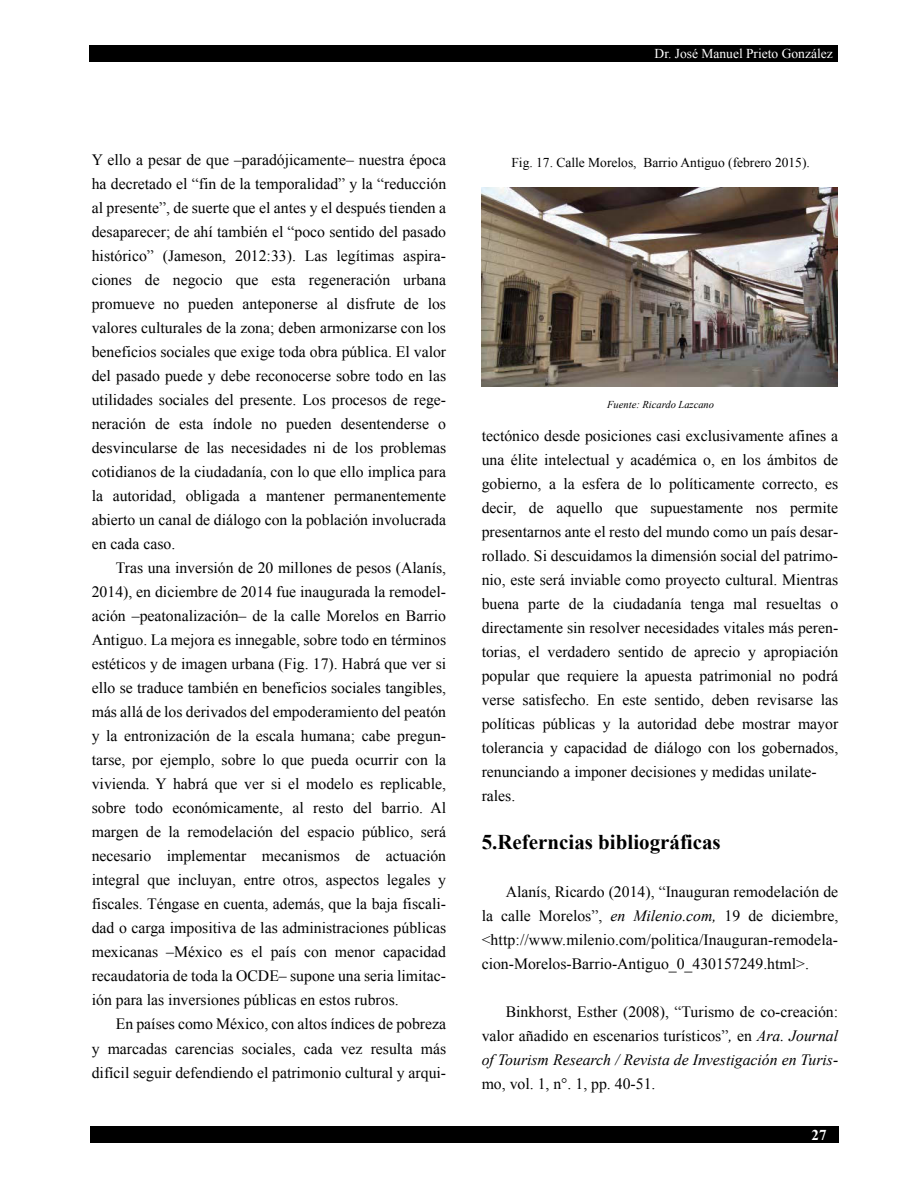
<style>
.page{position:relative;width:918px;height:1188px;background:#fff}
.page>*{position:absolute;margin:0;border:0;box-sizing:border-box;transform-origin:0 0}
.t1{font:700 21px "Times New Roman";color:#000}
.t2{font:15.75px/24px "Times New Roman";color:#000;text-align:justify}
.t3{font:700 15px "Times New Roman";color:#fff}
.t4{font:13.5px "Times New Roman";color:#000}
.t5{font:13.5px "Times New Roman";color:#fff}
.t6{font:italic 10.5px "Times New Roman";color:#000}
.s1{font-style:italic}
</style>
<div class="page">
<div style="left:90px;top:1127px;width:749px;height:16px;background:#000"></div>
<div style="left:89px;top:45px;width:749px;height:16px;background:#000"></div>
<img style="left:482px;top:188px;width:356px;height:199px">
<p class="t5" style="left:655px;top:45px;width:180px">Dr. José Manuel Prieto González</p>
<p class="t2" style="left:92px;top:148px;width:356px">Y ello a pesar de que –paradójicamente– nuestra época ha decretado el “fin de la temporalidad” y la “reducción al presente”, de suerte que el antes y el después tienden a desaparecer; de ahí también el “poco sentido del pasado histórico” (Jameson, 2012:33). Las legítimas aspira&shy;ciones de negocio que esta regeneración urbana promueve no pueden anteponerse al disfrute de los valores culturales de la zona; deben armonizarse con los beneficios sociales que exige toda obra pública. El valor del pasado puede y debe reconocerse sobre todo en las utilidades sociales del presente. Los procesos de rege&shy;neración de esta índole no pueden desentenderse o desvincularse de las necesidades ni de los problemas cotidianos de la ciudadanía, con lo que ello implica para la autoridad, obligada a mantener permanentemente abierto un canal de diálogo con la población involucrada en cada caso.</p>
<p class="t2" style="left:92px;top:556px;width:356px;text-indent:24px">Tras una inversión de 20 millones de pesos (Alanís, 2014), en diciembre de 2014 fue inaugurada la remodel&shy;ación –peatonalización– de la calle Morelos en Barrio Antiguo. La mejora es innegable, sobre todo en términos estéticos y de imagen urbana (Fig. 17). Habrá que ver si ello se traduce también en beneficios sociales tangibles, más allá de los derivados del empoderamiento del peatón y la entronización de la escala humana; cabe pregun&shy;tarse, por ejemplo, sobre lo que pueda ocurrir con la vivienda. Y habrá que ver si el modelo es replicable, sobre todo económicamente, al resto del barrio. Al margen de la remodelación del espacio público, será necesario implementar mecanismos de actuación integral que incluyan, entre otros, aspectos legales y fiscales. Téngase en cuenta, además, que la baja fiscali&shy;dad o carga impositiva de las administraciones públicas mexicanas –México es el país con menor capacidad recaudatoria de toda la OCDE– supone una seria limitac&shy;ión para las inversiones públicas en estos rubros.</p>
<p class="t2" style="left:92px;top:1012px;width:356px;text-indent:24px">En países como México, con altos índices de pobreza y marcadas carencias sociales, cada vez resulta más difícil seguir defendiendo el patrimonio cultural y arqui-</p>
<p class="t4" style="left:511px;top:155px;width:300px">Fig. 17. Calle Morelos, Barrio Antiguo (febrero 2015).</p>
<p class="t6" style="left:607px;top:399px;width:108px">Fuente: Ricardo Lazcano</p>
<p class="t2" style="left:482px;top:423px;width:358px;text-align:left">tectónico desde posiciones casi exclusivamente afines a una élite intelectual y académica o, en los ámbitos de gobierno, a la esfera de lo políticamente correcto, es decir, de aquello que supuestamente nos permite presentarnos ante el resto del mundo como un país desar&shy;rollado. Si descuidamos la dimensión social del patrimo&shy;nio, este será inviable como proyecto cultural. Mientras buena parte de la ciudadanía tenga mal resueltas o directamente sin resolver necesidades vitales más peren&shy;torias, el verdadero sentido de aprecio y apropiación popular que requiere la apuesta patrimonial no podrá verse satisfecho. En este sentido, deben revisarse las políticas públicas y la autoridad debe mostrar mayor tolerancia y capacidad de diálogo con los gobernados, renunciando a imponer decisiones y medidas unilate&shy;rales.</p>
<h1 class="t1" style="left:482px;top:830px;width:241px">5.Referncias bibliográficas</h1>
<p class="t2" style="left:482px;top:879px;width:358px;text-indent:24px">Alanís, Ricardo (2014), “Inauguran remodelación de la calle Morelos”, <span class="s1">en Milenio.com,</span> 19 de diciembre, &lt;http://www.milenio.com/politica/Inauguran-remodela&shy;cion-Morelos-Barrio-Antiguo_0_430157249.html&gt;.</p>
<p class="t2" style="left:482px;top:999px;width:358px;text-indent:24px">Binkhorst, Esther (2008), “Turismo de co-creación: valor añadido en escenarios turísticos”<span class="s1">,</span> en <span class="s1">Ara. Journal of Tourism Research / Revista de Investigación en Turis-</span></p>
<p class="t2" style="left:482px;top:1071px;width:175px">mo, vol. 1, n°. 1, pp. 40-51.</p>
<p class="t3" style="left:812px;top:1127px;width:16px">27</p>
</div>
